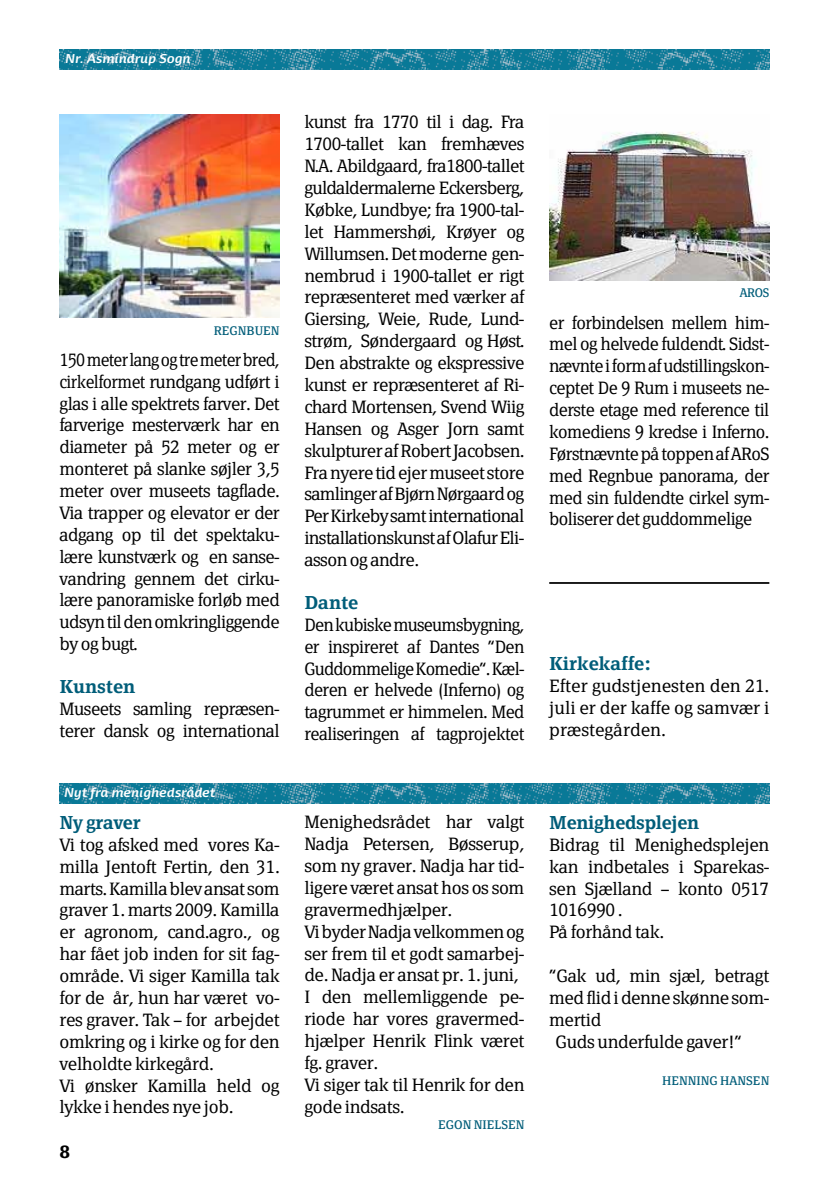
<style>
.page{position:relative;width:819px;height:1191px;background:#fff}
.page>*{position:absolute;margin:0;border:0;box-sizing:border-box;transform-origin:0 0}
.t1{font:600 18.38px "Page Serif TF";letter-spacing:-.02em;color:#005d79}
.t2{font:300 17.5px/21.9px "Page Serif TF";letter-spacing:-.02em;color:#000}
.t3{font:300 17.5px/21.9px "Page Serif TF";letter-spacing:-.02em;color:#000;text-align:justify;scale:.95 1}
.t4{font:300 17.5px/21.9px "Page Serif TF";letter-spacing:-.02em;color:#000;text-align:justify;scale:.92 1}
.t5{font:700 17.5px "Page Serif";color:#000}
.t6{font:italic 700 12.25px "Dancer TF";color:#fff}
.t7{font:12.25px "Page Serif";color:#005d79}
</style>
<div class="page">
<img style="left:60px;top:50px;width:709px;height:19px">
<img style="left:60px;top:783px;width:709px;height:20px">
<img style="left:60px;top:115px;width:219px;height:202px">
<img style="left:549px;top:132px;width:220px;height:148px">
<hr style="left:549px;top:582px;width:220px;height:2px;background:#000">
<p class="t6" style="left:65px;top:51px;width:127px">Nr. Asmindrup Sogn</p>
<p class="t7" style="left:214px;top:324px;width:67px">REGNBUEN</p>
<p class="t4" style="left:60px;top:348px;width:241px">150 meter lang og tre meter bred, cirkelformet rundgang udført i glas i alle spektrets farver. Det farverige mesterværk har en diameter på 52 meter og er monteret på slanke søjler 3,5 meter over museets tagflade.<br>Via trapper og elevator er der adgang op til det spektaku&shy;lære kunstværk og en sanse&shy;vandring gennem det cirku&shy;lære panoramiske forløb med udsyn til den omkringliggende by og bugt.</p>
<p class="t1" style="left:60px;top:675px;width:77px">Kunsten</p>
<p class="t2" style="left:60px;top:698px;width:221px">Museets samling repræsen&shy;terer dansk og international</p>
<p class="t6" style="left:64px;top:784px;width:153px">Nyt fra menighedsrådet</p>
<p class="t1" style="left:60px;top:811px;width:83px">Ny graver</p>
<p class="t2" style="left:60px;top:833px;width:221px">Vi tog afsked med vores Ka&shy;milla Jentoft Fertin, den 31. marts. Kamilla blev ansat som graver 1. marts 2009. Kamilla er agronom, cand.agro., og har fået job inden for sit fag&shy;område. Vi siger Kamilla tak for de år, hun har været vo&shy;res graver. Tak – for arbejdet omkring og i kirke og for den velholdte kirkegård.<br>Vi ønsker Kamilla held og lykke i hendes nye job.</p>
<p class="t5" style="left:60px;top:1141px;width:12px">8</p>
<p class="t2" style="left:304px;top:111px;width:222px;text-align:justify">kunst fra 1770 til i dag. Fra 1700-tallet kan fremhæves N.A. Abildgaard, fra1800-tallet guldaldermalerne Eckersberg, Købke, Lundbye; fra 1900-tal&shy;let Hammershøi, Krøyer og Willumsen. Det moderne gen&shy;nembrud i 1900-tallet er rigt repræsenteret med værker af Giersing, Weie, Rude, Lund&shy;strøm, Søndergaard og Høst.<br>Den abstrakte og ekspressive kunst er repræsenteret af Ri&shy;chard Mortensen, Svend Wiig Hansen og Asger Jorn samt skulpturer af Robert Jacobsen.<br>Fra nyere tid ejer museet store samlinger af Bjørn Nørgaard og Per Kirkeby samt international installationskunst af Olafur Eli&shy;asson og andre.</p>
<p class="t1" style="left:304px;top:591px;width:55px">Dante</p>
<p class="t3" style="left:304px;top:613px;width:233px">Den kubiske museumsbygning, er inspireret af Dantes ”Den Guddommelige Komedie”. Kæl&shy;deren er helvede (Inferno) og tagrummet er himmelen. Med realiseringen af tagprojektet</p>
<p class="t7" style="left:739px;top:286px;width:31px">AROS</p>
<p class="t3" style="left:549px;top:311px;width:233px">er forbindelsen mellem him&shy;mel og helvede fuldendt. Sidst&shy;nævnte i form af udstillingskon&shy;ceptet De 9 Rum i museets ne&shy;derste etage med reference til komediens 9 kredse i Inferno.<br>Førstnævnte på toppen af ARoS med Regnbue panorama, der med sin fuldendte cirkel sym&shy;boliserer det guddommelige</p>
<p class="t1" style="left:549px;top:653px;width:103px">Kirkekaffe:</p>
<p class="t2" style="left:549px;top:675px;width:221px;text-align:justify">Efter gudstjenesten den 21. juli er der kaffe og samvær i præstegården.</p>
<p class="t2" style="left:304px;top:811px;width:221px">Menighedsrådet har valgt<br>Nadja Petersen, Bøsserup, som ny graver. Nadja har tid&shy;ligere været ansat hos os som gravermedhjælper.<br>Vi byder Nadja velkommen og ser frem til et godt samarbej&shy;de. Nadja er ansat pr. 1. juni,<br>I den mellemliggende pe&shy;riode har vores gravermed&shy;hjælper Henrik Flink været fg. graver.<br>Vi siger tak til Henrik for den gode indsats.</p>
<p class="t7" style="left:438px;top:1116px;width:88px">EGON NIELSEN</p>
<p class="t1" style="left:549px;top:811px;width:151px">Menighedsplejen</p>
<p class="t2" style="left:549px;top:833px;width:221px">Bidrag til Menighedsplejen kan indbetales i Sparekas&shy;sen Sjælland – konto 0517<br>1016990 .<br>På forhånd tak.</p>
<p class="t2" style="left:549px;top:965px;width:221px">”Gak ud, min sjæl, betragt</p>
<p class="t2" style="left:549px;top:986px;width:221px">med flid i denne skønne som-</p>
<p class="t2" style="left:549px;top:1008px;width:54px">mertid</p>
<p class="t2" style="left:555px;top:1030px;width:188px">Guds underfulde gaver!”</p>
<p class="t7" style="left:662px;top:1073px;width:109px">HENNING HANSEN</p>
</div>
